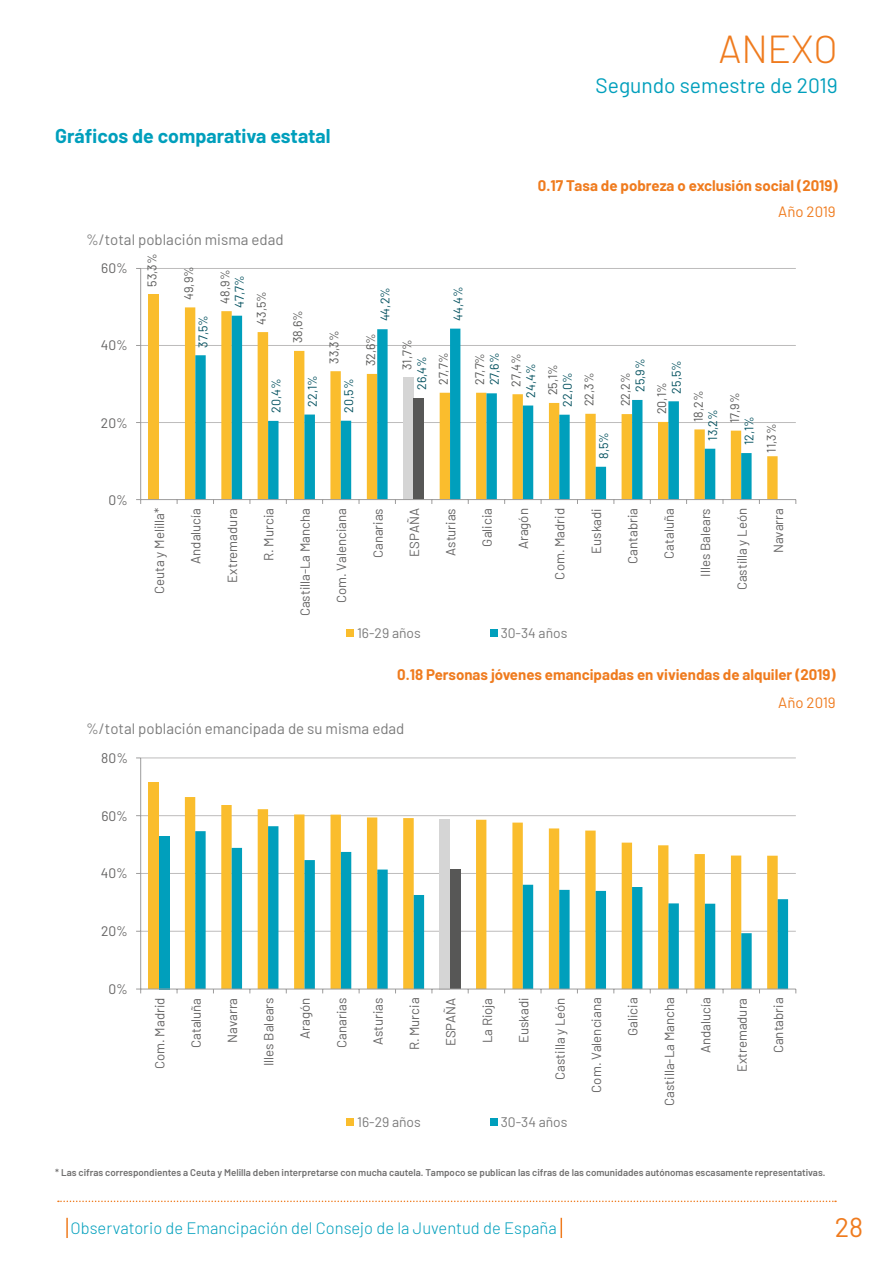
<style>
.page{position:relative;width:893px;height:1263px;background:#fff}
.page>*{position:absolute;margin:0;border:0;box-sizing:border-box;transform-origin:0 0}
.t1{font:300 39px "Barlow";letter-spacing:-.005em;color:#ef7b1e}
.t2{font:27px "Barlow";color:#ef7b1e}
.t3{font:21px "Barlow";color:#009fbc}
.t4{font:700 19.5px "Barlow";color:#009fbc}
.t5{font:300 16.5px "Barlow";color:#009fbc}
.t6{font:700 15px "Barlow";color:#ef7b1e}
.t7{font:15px "Barlow";color:#7b7b7b}
.t8{font:15px "Barlow";color:#ef7b1e}
.t9{font:13.8px "Barlow";color:#7b7b7b}
.t10{font:13.8px "Barlow";color:#646363}
.t11{font:13.2px "Barlow";color:#646363}
.t12{font:12.6px "Barlow";color:#03515f}
.t13{font:12.6px "Barlow";color:#575756}
.t14{font:12.45px "Barlow";color:#575756}
.t15{font:12.45px "Barlow";color:#03515f}
.t16{font:600 9.75px "Barlow";color:#706f6f}
</style>
<div class="page">
<svg style="left:58px;top:1200px;width:778px;height:2px"></svg>
<hr style="left:66px;top:1218px;width:2px;height:20px;background:#ef7b1e">
<svg style="left:561px;top:1218px;width:1px;height:20px"></svg>
<hr style="left:141px;top:758px;width:655px;height:1px;background:#bdbcbc">
<hr style="left:141px;top:815px;width:655px;height:1px;background:#bdbcbc">
<hr style="left:141px;top:873px;width:655px;height:1px;background:#bdbcbc">
<hr style="left:141px;top:931px;width:655px;height:1px;background:#bdbcbc">
<div style="left:148px;top:783px;width:11px;height:206px;background:#fabd2d"></div>
<svg style="left:185px;top:797px;width:593px;height:192px"></svg>
<div style="left:159px;top:836px;width:10px;height:153px;background:#009fbc"></div>
<svg style="left:195px;top:826px;width:593px;height:163px"></svg>
<hr style="left:140px;top:758px;width:1px;height:231px;background:#9d9c9c">
<hr style="left:141px;top:989px;width:655px;height:1px;background:#9d9c9c">
<div style="left:346px;top:1118px;width:8px;height:8px;background:#fabd2d"></div>
<div style="left:490px;top:1118px;width:7px;height:8px;background:#009fbc"></div>
<hr style="left:141px;top:268px;width:655px;height:1px;background:#bdbcbc">
<hr style="left:141px;top:345px;width:655px;height:1px;background:#bdbcbc">
<hr style="left:141px;top:422px;width:655px;height:1px;background:#bdbcbc">
<div style="left:148px;top:294px;width:11px;height:206px;background:#fabd2d"></div>
<svg style="left:185px;top:307px;width:593px;height:192px"></svg>
<svg style="left:195px;top:316px;width:557px;height:183px"></svg>
<hr style="left:140px;top:268px;width:1px;height:232px;background:#9d9c9c">
<hr style="left:141px;top:499px;width:655px;height:1px;background:#9d9c9c">
<div style="left:346px;top:629px;width:8px;height:7px;background:#fabd2d"></div>
<div style="left:490px;top:629px;width:7px;height:7px;background:#009fbc"></div>
<h3 class="t4" style="left:55px;top:121px;width:277px">Gráficos de comparativa estatal</h3>
<h1 class="t1" style="left:718px;top:21px;width:121px">ANEXO</h1>
<h3 class="t3" style="left:596px;top:71px;width:244px">Segundo semestre de 2019</h3>
<p class="t7" style="left:86px;top:229px;width:199px">%/total población misma edad</p>
<p class="t10" style="left:101px;top:258px;width:28px">60%</p>
<p class="t13" style="left:143px;top:287px;width:35px;rotate:-90deg">53,3%</p>
<p class="t10" style="left:101px;top:335px;width:29px">40%</p>
<p class="t10" style="left:101px;top:413px;width:28px">20%</p>
<p class="t14" style="left:179px;top:300px;width:35px;rotate:-90deg">49,9%</p>
<p class="t14" style="left:216px;top:304px;width:35px;rotate:-90deg">48,9%</p>
<p class="t12" style="left:230px;top:308px;width:34px;rotate:-90deg">47,7%</p>
<p class="t15" style="left:194px;top:348px;width:34px;rotate:-90deg">37,5%</p>
<p class="t15" style="left:376px;top:321px;width:36px;rotate:-90deg">44,2%</p>
<p class="t14" style="left:252px;top:325px;width:35px;rotate:-90deg">43,5%</p>
<p class="t14" style="left:289px;top:343px;width:35px;rotate:-90deg">38,6%</p>
<p class="t14" style="left:325px;top:364px;width:35px;rotate:-90deg">33,3%</p>
<p class="t14" style="left:362px;top:366px;width:35px;rotate:-90deg">32,6%</p>
<p class="t14" style="left:398px;top:370px;width:32px;rotate:-90deg">31,7%</p>
<p class="t15" style="left:412px;top:390px;width:35px;rotate:-90deg">26,4%</p>
<p class="t12" style="left:267px;top:413px;width:36px;rotate:-90deg">20,4%</p>
<p class="t15" style="left:303px;top:407px;width:33px;rotate:-90deg">22,1%</p>
<p class="t15" style="left:340px;top:413px;width:36px;rotate:-90deg">20,5%</p>
<p class="t6" style="left:538px;top:175px;width:301px">0.17 Tasa de pobreza o exclusión social (2019)</p>
<p class="t8" style="left:778px;top:201px;width:59px">Año 2019</p>
<p class="t15" style="left:449px;top:321px;width:36px;rotate:-90deg">44,4%</p>
<p class="t15" style="left:485px;top:385px;width:34px;rotate:-90deg">27,6%</p>
<p class="t15" style="left:522px;top:398px;width:36px;rotate:-90deg">24,4%</p>
<p class="t15" style="left:558px;top:407px;width:36px;rotate:-90deg">22,0%</p>
<p class="t14" style="left:434px;top:385px;width:34px;rotate:-90deg">27,7%</p>
<p class="t13" style="left:471px;top:385px;width:34px;rotate:-90deg">27,7%</p>
<p class="t13" style="left:507px;top:387px;width:35px;rotate:-90deg">27,4%</p>
<p class="t14" style="left:543px;top:395px;width:33px;rotate:-90deg">25,1%</p>
<p class="t14" style="left:580px;top:406px;width:35px;rotate:-90deg">22,3%</p>
<p class="t14" style="left:616px;top:406px;width:35px;rotate:-90deg">22,2%</p>
<p class="t14" style="left:653px;top:414px;width:33px;rotate:-90deg">20,1%</p>
<p class="t14" style="left:689px;top:422px;width:33px;rotate:-90deg">18,2%</p>
<p class="t14" style="left:726px;top:423px;width:32px;rotate:-90deg">17,9%</p>
<p class="t12" style="left:631px;top:392px;width:35px;rotate:-90deg">25,9%</p>
<p class="t15" style="left:667px;top:393px;width:35px;rotate:-90deg">25,5%</p>
<p class="t15" style="left:704px;top:441px;width:33px;rotate:-90deg">13,2%</p>
<p class="t15" style="left:740px;top:445px;width:31px;rotate:-90deg">12,1%</p>
<p class="t12" style="left:594px;top:459px;width:28px;rotate:-90deg">8,5%</p>
<p class="t14" style="left:762px;top:452px;width:31px;rotate:-90deg">11,3%</p>
<p class="t10" style="left:108px;top:490px;width:21px">0%</p>
<p class="t11" style="left:150px;top:594px;width:88px;rotate:-90deg">Ceuta y Melilla*</p>
<p class="t11" style="left:186px;top:564px;width:57px;rotate:-90deg">Andalucía</p>
<p class="t11" style="left:223px;top:583px;width:76px;rotate:-90deg">Extremadura</p>
<p class="t11" style="left:259px;top:561px;width:54px;rotate:-90deg">R. Murcia</p>
<p class="t11" style="left:296px;top:616px;width:110px;rotate:-90deg">Castilla-La Mancha</p>
<p class="t11" style="left:332px;top:603px;width:97px;rotate:-90deg">Com. Valenciana</p>
<p class="t11" style="left:368px;top:558px;width:51px;rotate:-90deg">Canarias</p>
<p class="t11" style="left:405px;top:557px;width:50px;rotate:-90deg">ESPAÑA</p>
<p class="t11" style="left:441px;top:556px;width:49px;rotate:-90deg">Asturias</p>
<p class="t11" style="left:478px;top:547px;width:40px;rotate:-90deg">Galicia</p>
<p class="t11" style="left:514px;top:549px;width:42px;rotate:-90deg">Aragón</p>
<p class="t11" style="left:550px;top:579px;width:73px;rotate:-90deg">Com. Madrid</p>
<p class="t11" style="left:587px;top:554px;width:47px;rotate:-90deg">Euskadi</p>
<p class="t11" style="left:623px;top:564px;width:57px;rotate:-90deg">Cantabria</p>
<p class="t11" style="left:660px;top:559px;width:52px;rotate:-90deg">Cataluña</p>
<p class="t11" style="left:696px;top:577px;width:70px;rotate:-90deg">Illes Balears</p>
<p class="t11" style="left:732px;top:590px;width:84px;rotate:-90deg">Castilla y León</p>
<p class="t11" style="left:769px;top:553px;width:46px;rotate:-90deg">Navarra</p>
<p class="t9" style="left:357px;top:623px;width:65px">16-29 años</p>
<p class="t9" style="left:501px;top:623px;width:68px">30-34 años</p>
<p class="t6" style="left:397px;top:663px;width:440px">0.18 Personas jóvenes emancipadas en viviendas de alquiler (2019)</p>
<p class="t7" style="left:86px;top:718px;width:320px">%/total población emancipada de su misma edad</p>
<p class="t10" style="left:101px;top:748px;width:28px">80%</p>
<p class="t10" style="left:101px;top:806px;width:28px">60%</p>
<p class="t10" style="left:101px;top:863px;width:29px">40%</p>
<p class="t10" style="left:101px;top:921px;width:29px">20%</p>
<p class="t10" style="left:108px;top:979px;width:21px">0%</p>
<p class="t8" style="left:778px;top:691px;width:59px">Año 2019</p>
<p class="t11" style="left:150px;top:1069px;width:73px;rotate:-90deg">Com. Madrid</p>
<p class="t11" style="left:186px;top:1048px;width:52px;rotate:-90deg">Cataluña</p>
<p class="t11" style="left:223px;top:1043px;width:46px;rotate:-90deg">Navarra</p>
<p class="t11" style="left:259px;top:1066px;width:70px;rotate:-90deg">Illes Balears</p>
<p class="t11" style="left:296px;top:1039px;width:42px;rotate:-90deg">Aragón</p>
<p class="t11" style="left:332px;top:1048px;width:51px;rotate:-90deg">Canarias</p>
<p class="t11" style="left:368px;top:1045px;width:49px;rotate:-90deg">Asturias</p>
<p class="t11" style="left:405px;top:1050px;width:54px;rotate:-90deg">R. Murcia</p>
<p class="t11" style="left:441px;top:1046px;width:50px;rotate:-90deg">ESPAÑA</p>
<p class="t11" style="left:478px;top:1043px;width:47px;rotate:-90deg">La Rioja</p>
<p class="t11" style="left:514px;top:1043px;width:47px;rotate:-90deg">Euskadi</p>
<p class="t11" style="left:550px;top:1080px;width:84px;rotate:-90deg">Castilla y León</p>
<p class="t11" style="left:587px;top:1093px;width:97px;rotate:-90deg">Com. Valenciana</p>
<p class="t11" style="left:623px;top:1036px;width:40px;rotate:-90deg">Galicia</p>
<p class="t11" style="left:660px;top:1106px;width:110px;rotate:-90deg">Castilla-La Mancha</p>
<p class="t11" style="left:696px;top:1053px;width:57px;rotate:-90deg">Andalucía</p>
<p class="t11" style="left:732px;top:1072px;width:76px;rotate:-90deg">Extremadura</p>
<p class="t11" style="left:769px;top:1053px;width:57px;rotate:-90deg">Cantabria</p>
<p class="t9" style="left:357px;top:1112px;width:65px">16-29 años</p>
<p class="t9" style="left:501px;top:1112px;width:68px">30-34 años</p>
<p class="t16" style="left:55px;top:1166px;width:772px">* Las cifras correspondientes a Ceuta y Melilla deben interpretarse con mucha cautela. Tampoco se publican las cifras de las comunidades autónomas escasamente representativas.</p>
<p class="t5" style="left:71px;top:1216px;width:488px">Observatorio de Emancipación del Consejo de la Juventud de España</p>
<h2 class="t2" style="left:835px;top:1207px;width:30px">28</h2>
</div>
